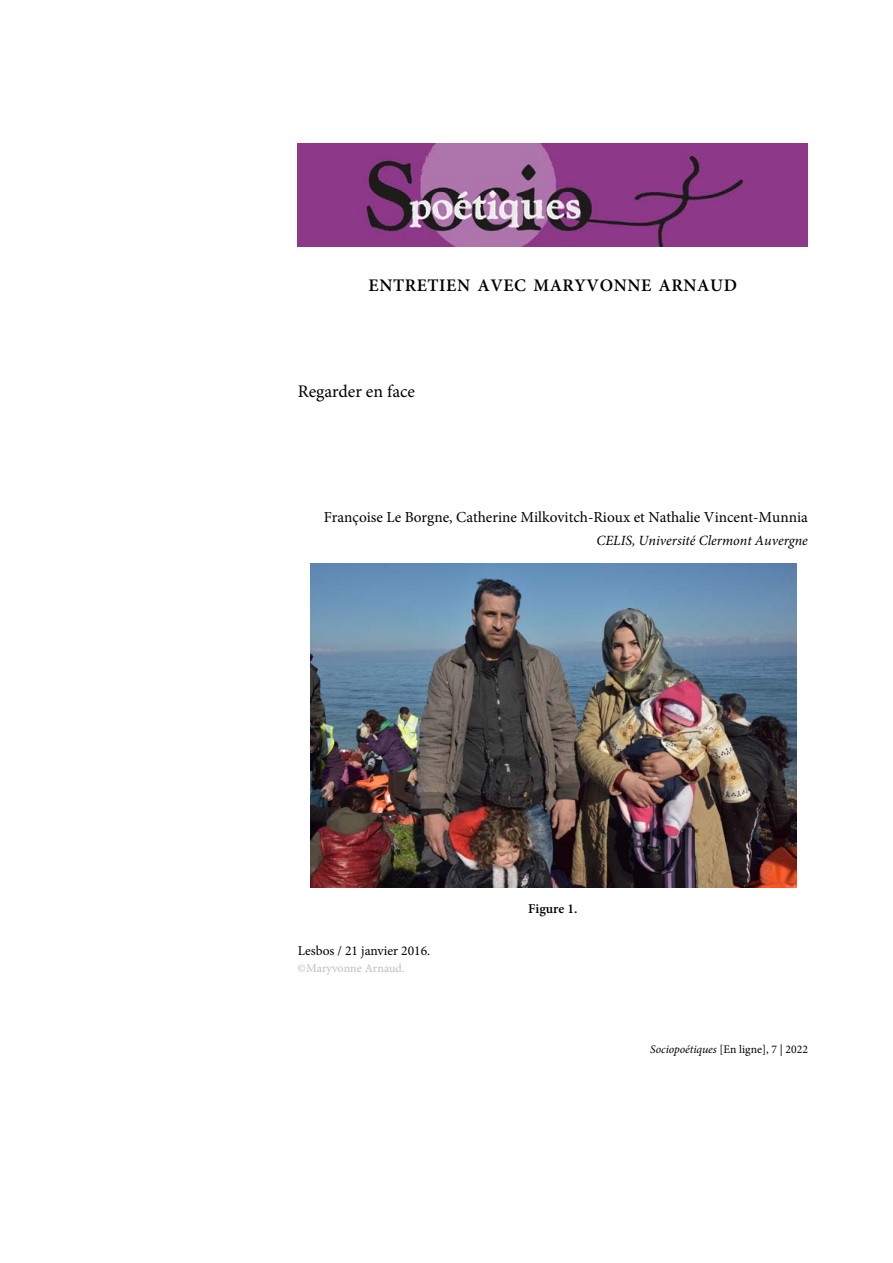
<style>
.page{position:relative;width:893px;height:1263px;background:#fff}
.page>*{position:absolute;margin:0;border:0;box-sizing:border-box;transform-origin:0 0}
.t1{font:600 17.7px "Minion Pro";letter-spacing:.03em;color:#000}
.t2{font:17.7px "Minion Pro";color:#000}
.t3{font:15.3px "Minion Pro";color:#000}
.t4{font:italic 14.1px "Minion Pro";color:#000}
.t5{font:13.5px "Minion Pro";color:#000}
.t6{font:600 13.5px "Minion Pro";color:#000}
.t7{font:12px "Minion Pro";color:#bcbec0}
.t8{font:11.7px "Minion Pro";color:#000}
.s1{font-style:italic}
</style>
<div class="page">
<img style="left:298px;top:143px;width:510px;height:103px">
<img style="left:310px;top:563px;width:487px;height:325px">
<p class="t1" style="left:369px;top:273px;width:370px">ENTRETIEN AVEC MARYVONNE ARNAUD</p>
<p class="t2" style="left:298px;top:380px;width:119px">Regarder en face</p>
<p class="t3" style="left:324px;top:507px;width:486px">Françoise Le Borgne, Catherine Milkovitch-Rioux et Nathalie Vincent-Munnia</p>
<p class="t4" style="left:596px;top:531px;width:213px">CELIS, Université Clermont Auvergne</p>
<p class="t5" style="left:298px;top:942px;width:134px">Lesbos / 21 janvier 2016.</p>
<p class="t7" style="left:298px;top:960px;width:109px">©Maryvonne Arnaud.</p>
<p class="t6" style="left:528px;top:899px;width:51px">FIGURE 1.</p>
<p class="t8" style="left:650px;top:1041px;width:159px"><span class="s1">Sociopoétiques</span> [En ligne], 7 | 2022</p>
</div>
